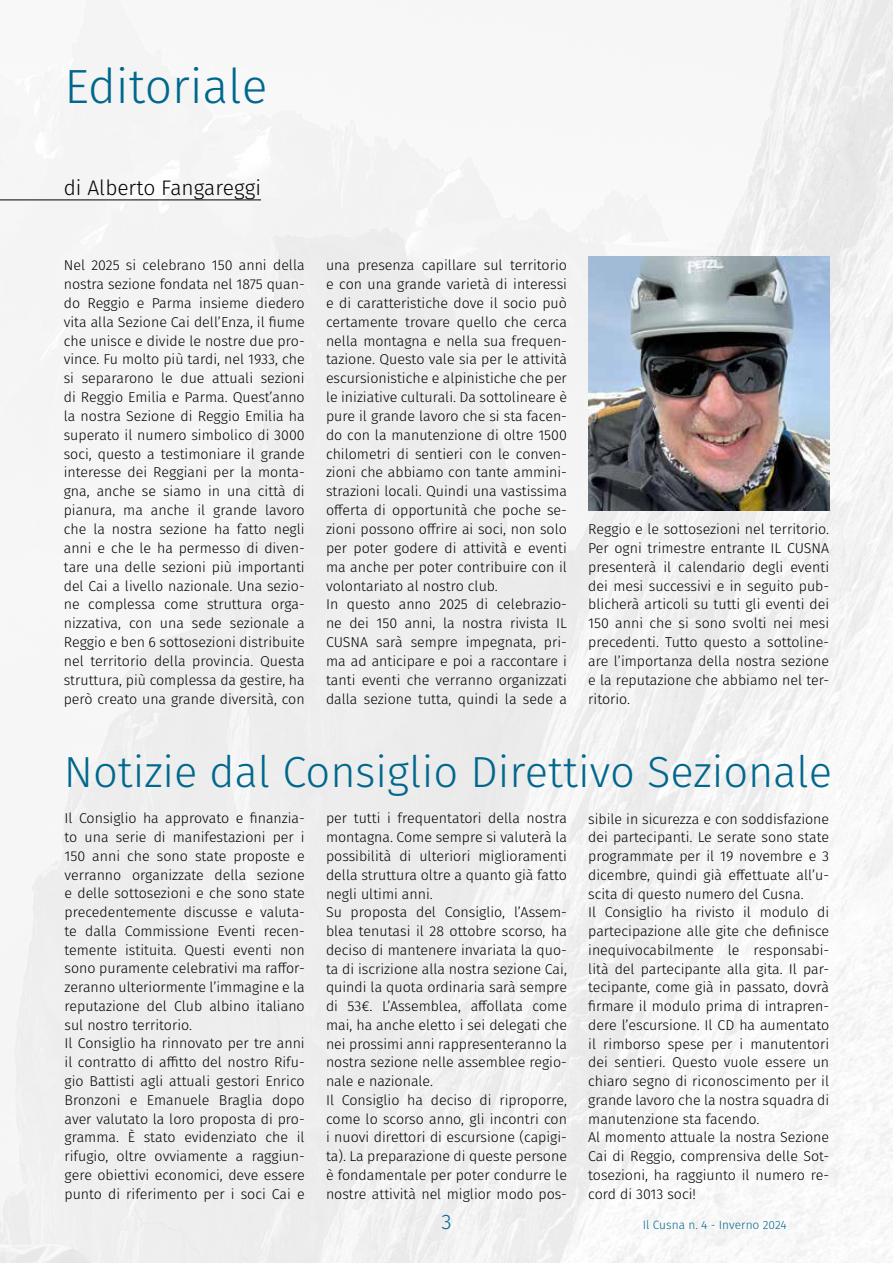
<style>
.page{position:relative;width:893px;height:1263px;background:#fff}
.page>*{position:absolute;margin:0;border:0;box-sizing:border-box;transform-origin:0 0}
.t1{font:300 48px "Fira Sans";color:#00678d}
.t2{font:300 43.5px "Fira Sans";color:#00678d}
.t3{font:300 21px "Fira Sans";color:#000}
.t4{font:300 21px "Fira Sans";color:#00678d}
.t5{font:300 14.25px/18.8px "Fira Sans";color:#000}
.t6{font:300 12px "Fira Sans";color:#00678d}
</style>
<div class="page">
<img style="left:0;top:0;width:893px;height:1263px">
<img style="left:588px;top:257px;width:241px;height:253px">
<hr style="left:0;top:199px;width:261px;height:1px;background:#000">
<h1 class="t1" style="left:65px;top:52px;width:204px">Editoriale</h1>
<h3 class="t3" style="left:64px;top:173px;width:199px">di Alberto Fangareggi</h3>
<p class="t5" style="left:64px;top:256px;width:242px;text-align:justify">Nel 2025 si celebrano 150 anni della nostra sezione fondata nel 1875 quan&shy;do Reggio e Parma insieme diedero vita alla Sezione Cai dell’Enza, il fiume che unisce e divide le nostre due pro&shy;vince. Fu molto più tardi, nel 1933, che si separarono le due attuali sezioni di Reggio Emilia e Parma. Quest’anno la nostra Sezione di Reggio Emilia ha superato il numero simbolico di 3000 soci, questo a testimoniare il grande interesse dei Reggiani per la monta&shy;gna, anche se siamo in una città di pianura, ma anche il grande lavoro che la nostra sezione ha fatto negli anni e che le ha permesso di diven&shy;tare una delle sezioni più importanti del Cai a livello nazionale. Una sezio&shy;ne complessa come struttura orga&shy;nizzativa, con una sede sezionale a Reggio e ben 6 sottosezioni distribuite nel territorio della provincia. Questa struttura, più complessa da gestire, ha però creato una grande diversità, con</p>
<p class="t5" style="left:326px;top:256px;width:242px">una presenza capillare sul territorio e con una grande varietà di interessi e di caratteristiche dove il socio può certamente trovare quello che cerca nella montagna e nella sua frequen&shy;tazione. Questo vale sia per le attività escursionistiche e alpinistiche che per le iniziative culturali. Da sottolineare è pure il grande lavoro che si sta facen&shy;do con la manutenzione di oltre 1500 chilometri di sentieri con le conven&shy;zioni che abbiamo con tante ammini&shy;strazioni locali. Quindi una vastissima offerta di opportunità che poche se&shy;zioni possono offrire ai soci, non solo per poter godere di attività e eventi ma anche per poter contribuire con il volontariato al nostro club.<br>In questo anno 2025 di celebrazio&shy;ne dei 150 anni, la nostra rivista IL CUSNA sarà sempre impegnata, pri&shy;ma ad anticipare e poi a raccontare i tanti eventi che verranno organizzati dalla sezione tutta, quindi la sede a</p>
<p class="t5" style="left:588px;top:519px;width:242px;text-align:justify">Reggio e le sottosezioni nel territorio.<br>Per ogni trimestre entrante IL CUSNA presenterà il calendario degli eventi dei mesi successivi e in seguito pub&shy;blicherà articoli su tutti gli eventi dei 150 anni che si sono svolti nei mesi precedenti. Tutto questo a sottoline&shy;are l’importanza della nostra sezione e la reputazione che abbiamo nel ter&shy;ritorio.</p>
<h2 class="t2" style="left:64px;top:741px;width:770px">Notizie dal Consiglio Direttivo Sezionale</h2>
<p class="t5" style="left:65px;top:809px;width:242px">Il Consiglio ha approvato e finanzia&shy;to una serie di manifestazioni per i 150 anni che sono state proposte e verranno organizzate della sezione e delle sottosezioni e che sono state precedentemente discusse e valuta&shy;te dalla Commissione Eventi recen&shy;temente istituita. Questi eventi non sono puramente celebrativi ma raffor&shy;zeranno ulteriormente l’immagine e la reputazione del Club albino italiano sul nostro territorio.<br>Il Consiglio ha rinnovato per tre anni il contratto di affitto del nostro Rifu&shy;gio Battisti agli attuali gestori Enrico Bronzoni e Emanuele Braglia dopo aver valutato la loro proposta di pro&shy;gramma. È stato evidenziato che il rifugio, oltre ovviamente a raggiun&shy;gere obiettivi economici, deve essere punto di riferimento per i soci Cai e</p>
<p class="t5" style="left:326px;top:809px;width:242px">per tutti i frequentatori della nostra montagna. Come sempre si valuterà la possibilità di ulteriori miglioramenti della struttura oltre a quanto già fatto negli ultimi anni.<br>Su proposta del Consiglio, l’Assem&shy;blea tenutasi il 28 ottobre scorso, ha deciso di mantenere invariata la quo&shy;ta di iscrizione alla nostra sezione Cai, quindi la quota ordinaria sarà sempre di 53€. L’Assemblea, affollata come mai, ha anche eletto i sei delegati che nei prossimi anni rappresenteranno la nostra sezione nelle assemblee regio&shy;nale e nazionale.<br>Il Consiglio ha deciso di riproporre, come lo scorso anno, gli incontri con i nuovi direttori di escursione (capigi&shy;ta). La preparazione di queste persone è fondamentale per poter condurre le nostre attività nel miglior modo pos-</p>
<p class="t5" style="left:588px;top:809px;width:242px">sibile in sicurezza e con soddisfazione dei partecipanti. Le serate sono state programmate per il 19 novembre e 3 dicembre, quindi già effettuate all’u&shy;scita di questo numero del Cusna.<br>Il Consiglio ha rivisto il modulo di partecipazione alle gite che definisce inequivocabilmente le responsabi&shy;lità del partecipante alla gita. Il par&shy;tecipante, come già in passato, dovrà firmare il modulo prima di intrapren&shy;dere l’escursione. Il CD ha aumentato il rimborso spese per i manutentori dei sentieri. Questo vuole essere un chiaro segno di riconoscimento per il grande lavoro che la nostra squadra di manutenzione sta facendo.<br>Al momento attuale la nostra Sezione Cai di Reggio, comprensiva delle Sot&shy;tosezioni, ha raggiunto il numero re&shy;cord di 3013 soci!</p>
<h3 class="t4" style="left:441px;top:1207px;width:12px">3</h3>
<p class="t6" style="left:643px;top:1216px;width:145px">Il Cusna n. 4 - Inverno 2024</p>
</div>
